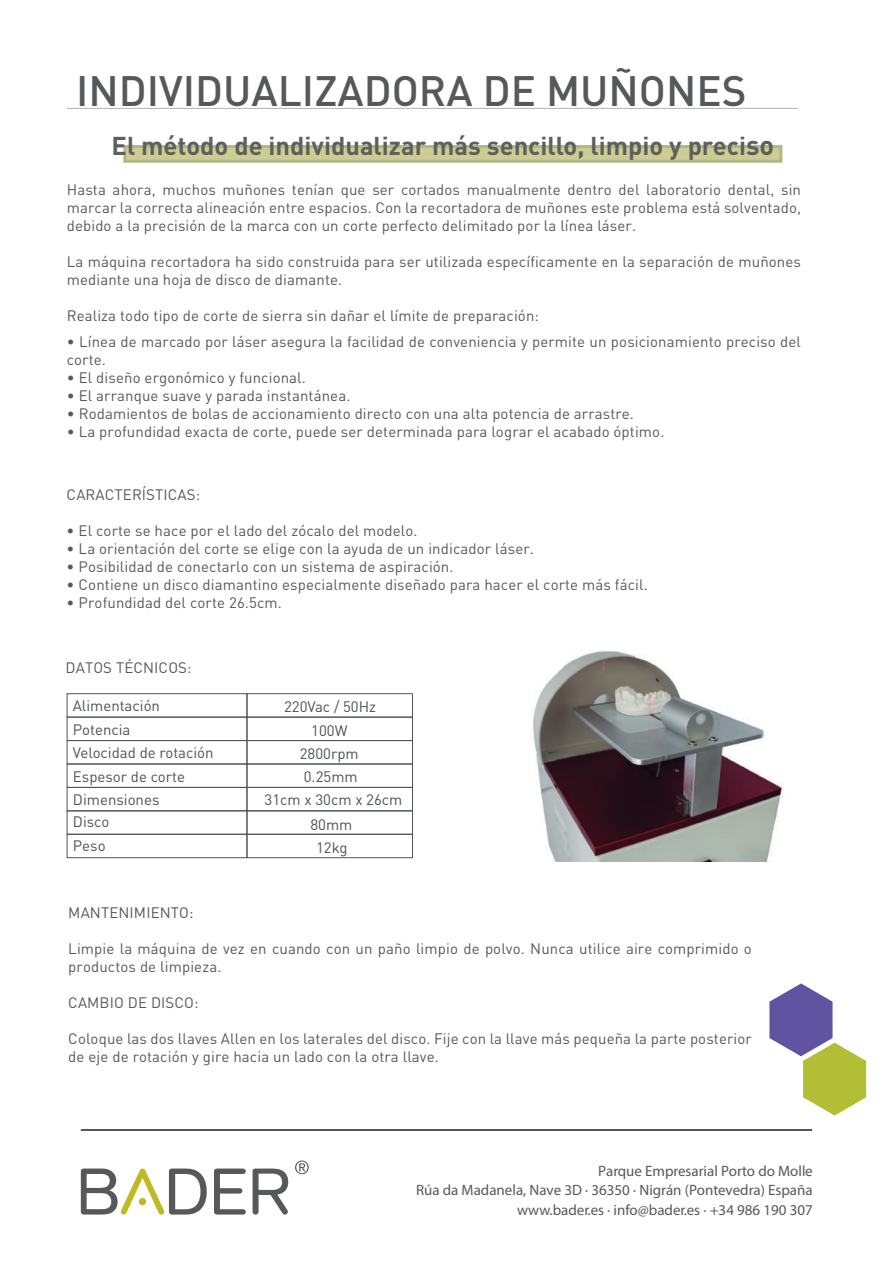
<style>
.page{position:relative;width:893px;height:1263px;background:#fff}
.page>*{position:absolute;margin:0;border:0;box-sizing:border-box;transform-origin:0 0}
.t1{font:500 42px "DIN Pro";color:#57585a}
.t2{font:700 25.5px "DIN Pro";color:#5d605b}
.t3{font:15px/18px "DIN Pro";letter-spacing:.01em;color:#57585a}
.t4{font:15px/22.8px "DIN Pro";color:#4f5252;text-align:center}
.t5{font:15px/19.5px "Myriad Pro";color:#57585a;text-align:right}
.s1{font-size:27px}
</style>
<div class="page">
<svg style="left:123px;top:145px;width:659px;height:18px;fill:#cbcd93"></svg>
<hr style="left:81px;top:1129px;width:731px;height:2px;background:#57585a">
<svg style="left:253px;top:1168px;width:35px;height:47px"></svg>
<svg style="left:214px;top:1168px;width:32px;height:46px"></svg>
<svg style="left:81px;top:1168px;width:126px;height:47px"></svg>
<div style="left:139px;top:1198px;width:7px;height:7px;background:#bfba22;border-radius:50%"></div>
<svg style="left:295px;top:1160px;width:14px;height:14px"></svg>
<svg style="left:769px;top:983px;width:97px;height:132px"></svg>
<hr style="left:67px;top:108px;width:731px;height:1px;background:#b6b7bb">
<img style="left:532px;top:651px;width:252px;height:210px">
<div style="left:67px;top:693px;width:180px;height:24px;border:1px solid #4f5353"></div>
<div style="left:247px;top:693px;width:166px;height:24px;border:1px solid #4f5353"></div>
<div style="left:67px;top:717px;width:180px;height:24px;border:1px solid #4f5353"></div>
<div style="left:247px;top:717px;width:166px;height:24px;border:1px solid #4f5353"></div>
<div style="left:247px;top:740px;width:166px;height:24px;border:1px solid #4f5353"></div>
<div style="left:67px;top:764px;width:180px;height:24px;border:1px solid #4f5353"></div>
<div style="left:247px;top:764px;width:166px;height:24px;border:1px solid #4f5353"></div>
<div style="left:67px;top:787px;width:180px;height:24px;border:1px solid #4f5353"></div>
<div style="left:247px;top:787px;width:166px;height:24px;border:1px solid #4f5353"></div>
<div style="left:67px;top:810px;width:180px;height:25px;border:1px solid #4f5353"></div>
<div style="left:247px;top:810px;width:166px;height:25px;border:1px solid #4f5353"></div>
<div style="left:67px;top:834px;width:180px;height:24px;border:1px solid #4f5353"></div>
<div style="left:247px;top:834px;width:166px;height:24px;border:1px solid #4f5353"></div>
<div style="left:67px;top:740px;width:180px;height:24px;border:1px solid #4f5353"></div>
<h1 class="t1" style="left:76px;top:62px;width:672px">INDIVIDUALIZADORA DE MUÑONES</h1>
<h2 class="t2" style="left:112px;top:129px;width:664px">El método de individualizar más sencillo, limpio y preci<span class="s1">so</span></h2>
<p class="t3" style="left:67px;top:180px;width:736px;text-align:justify">Hasta ahora, muchos muñones tenían que ser cortados manualmente dentro del laboratorio dental, sin marcar la correcta alineación entre espacios. Con la recortadora de muñones este problema está solventado, debido a la precisión de la marca con un corte perfecto delimitado por la línea láser.</p>
<p class="t3" style="left:67px;top:252px;width:736px">La máquina recortadora ha sido construida para ser utilizada específicamente en la separación de muñones mediante una hoja de disco de diamante.</p>
<p class="t3" style="left:67px;top:306px;width:474px">Realiza todo tipo de corte de sierra sin dañar el límite de preparación:</p>
<p class="t3" style="left:67px;top:331px;width:736px">• Línea de marcado por láser asegura la facilidad de conveniencia y permite un posicionamiento preciso del corte.</p>
<p class="t3" style="left:67px;top:367px;width:241px">• El diseño ergonómico y funcional.</p>
<p class="t3" style="left:67px;top:385px;width:285px">• El arranque suave y parada instantánea.</p>
<p class="t3" style="left:67px;top:403px;width:569px">• Rodamientos de bolas de accionamiento directo con una alta potencia de arrastre.</p>
<p class="t3" style="left:67px;top:421px;width:599px">• La profundidad exacta de corte, puede ser determinada para lograr el acabado óptimo.</p>
<p class="t3" style="left:67px;top:485px;width:135px">CARACTERÍSTICAS:</p>
<p class="t3" style="left:67px;top:521px;width:352px">• El corte se hace por el lado del zócalo del modelo.</p>
<p class="t3" style="left:67px;top:539px;width:469px">• La orientación del corte se elige con la ayuda de un indicador láser.</p>
<p class="t3" style="left:67px;top:557px;width:388px">• Posibilidad de conectarlo con un sistema de aspiración.</p>
<p class="t3" style="left:67px;top:575px;width:583px">• Contiene un disco diamantino especialmente diseñado para hacer el corte más fácil.</p>
<p class="t3" style="left:67px;top:593px;width:217px">• Profundidad del corte 26.5cm.</p>
<p class="t3" style="left:66px;top:657px;width:128px">DATOS TÉCNICOS:</p>
<p class="t4" style="left:73px;top:694px;width:89px">Alimentación</p>
<p class="t4" style="left:284px;top:695px;width:94px">220Vac / 50Hz</p>
<p class="t4" style="left:73px;top:717px;width:59px">Potencia</p>
<p class="t4" style="left:73px;top:764px;width:114px;text-align:left">Espesor de corte<br>Dimensiones<br>Disco</p>
<p class="t4" style="left:73px;top:834px;width:34px">Peso</p>
<p class="t4" style="left:265px;top:719px;width:139px">100W<br>2800rpm<br>0.25mm<br>31cm x 30cm x 26cm</p>
<p class="t4" style="left:310px;top:812px;width:44px">80mm<br>12kg</p>
<p class="t4" style="left:73px;top:741px;width:142px">Velocidad de rotación</p>
<p class="t3" style="left:68px;top:903px;width:127px">MANTENIMIENTO:</p>
<p class="t3" style="left:68px;top:939px;width:685px">Limpie la máquina de vez en cuando con un paño limpio de polvo. Nunca utilice aire comprimido o productos de limpieza.</p>
<p class="t3" style="left:68px;top:993px;width:132px">CAMBIO DE DISCO:</p>
<p class="t3" style="left:68px;top:1029px;width:685px">Coloque las dos llaves Allen en los laterales del disco. Fije con la llave más pequeña la parte posterior de eje de rotación y gire hacia un lado con la otra llave.</p>
<p class="t5" style="left:416px;top:1160px;width:398px">Parque Empresarial Porto do Molle<br>Rúa da Madanela, Nave 3D · 36350 · Nigrán (Pontevedra) España www.bader.es · info@bader.es · +34 986 190 307</p>
</div>
